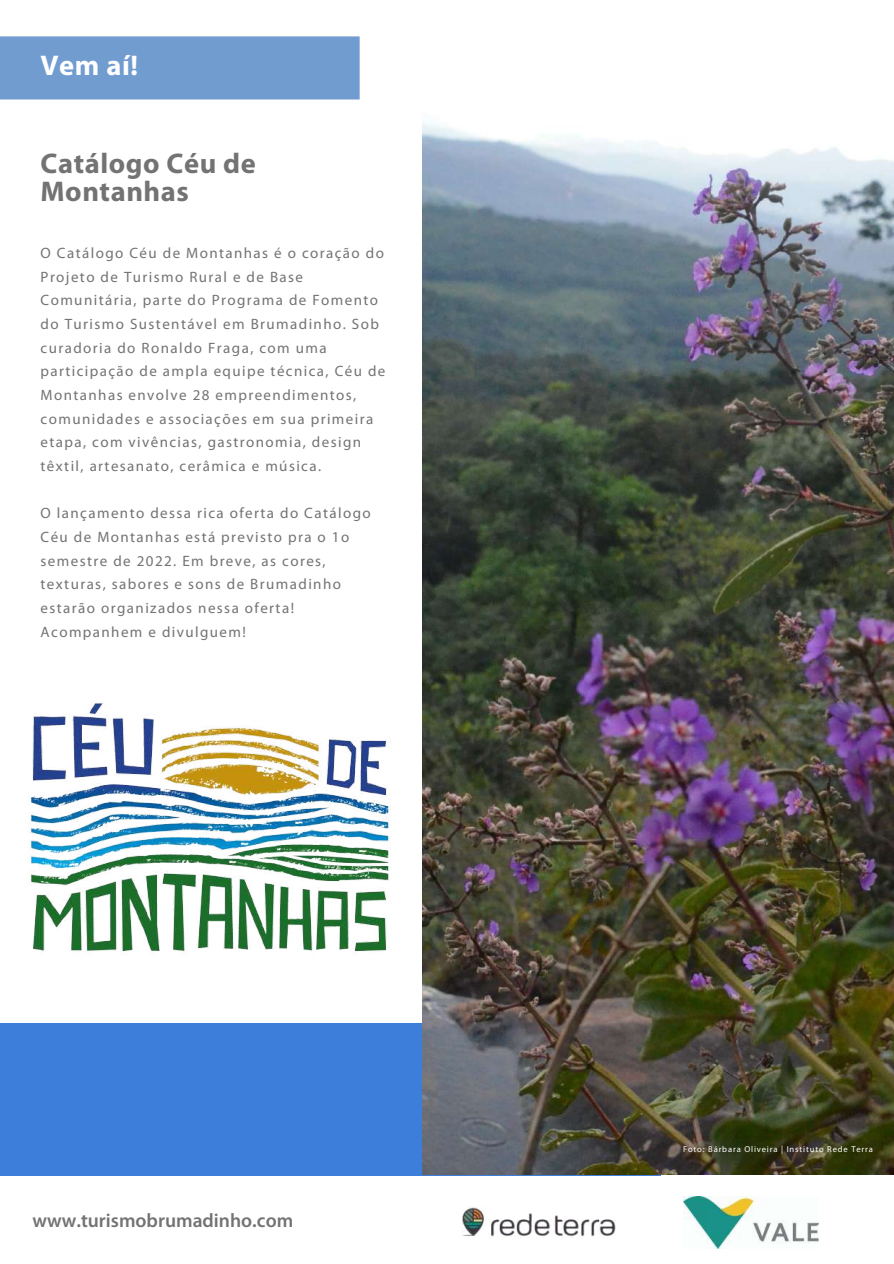
<style>
.page{position:relative;width:894px;height:1264px;background:#fff}
.page>*{position:absolute;margin:0;border:0;box-sizing:border-box;transform-origin:0 0}
.t1{font:700 28.5px/28.2px "Myriad Pro";letter-spacing:.02em;color:#737373}
.t2{font:700 28.5px "Myriad Pro";color:#fff}
.t3{font:600 19.5px "Myriad Pro";color:#737373}
.t4{font:15px/23.7px "Myriad Pro";letter-spacing:.095em;color:#737373}
.t5{font:8.55px "Myriad Pro";letter-spacing:.1em;color:#fff}
</style>
<div class="page">
<div style="left:0;top:36px;width:359px;height:63px;background:#719cd0"></div>
<img style="left:462px;top:1207px;width:153px;height:31px">
<img style="left:683px;top:1196px;width:135px;height:52px">
<img style="left:30px;top:702px;width:360px;height:251px">
<div style="left:0;top:1023px;width:660px;height:152px;background:#3d7edb"></div>
<img style="left:422px;top:122px;width:471px;height:1052px">
<h1 class="t2" style="left:41px;top:54px;width:99px">Vem aí!</h1>
<h1 class="t1" style="left:41px;top:152px;width:217px">Catálogo Céu de<br>Montanhas</h1>
<p class="t4" style="left:41px;top:242px;width:346px">O Catálogo Céu de Montanhas é o coração do Projeto de Turismo Rural e de Base Comunitária, parte do Programa de Fomento do Turismo Sustentável em Brumadinho. Sob curadoria do Ronaldo Fraga, com uma participação de ampla equipe técnica, Céu de Montanhas envolve 28 empreendimentos, comunidades e associações em sua primeira etapa, com vivências, gastronomia, design têxtil, artesanato, cerâmica e música.</p>
<p class="t4" style="left:41px;top:502px;width:331px">O lançamento dessa rica oferta do Catálogo Céu de Montanhas está previsto pra o 1o semestre de 2022. Em breve, as cores, texturas, sabores e sons de Brumadinho estarão organizados nessa oferta!<br>Acompanhem e divulguem!</p>
<h2 class="t3" style="left:33px;top:1212px;width:262px">www.turismobrumadinho.com</h2>
<p class="t5" style="left:682px;top:1146px;width:191px">Foto: Bárbara Oliveira | Instituto Rede Terra</p>
</div>
